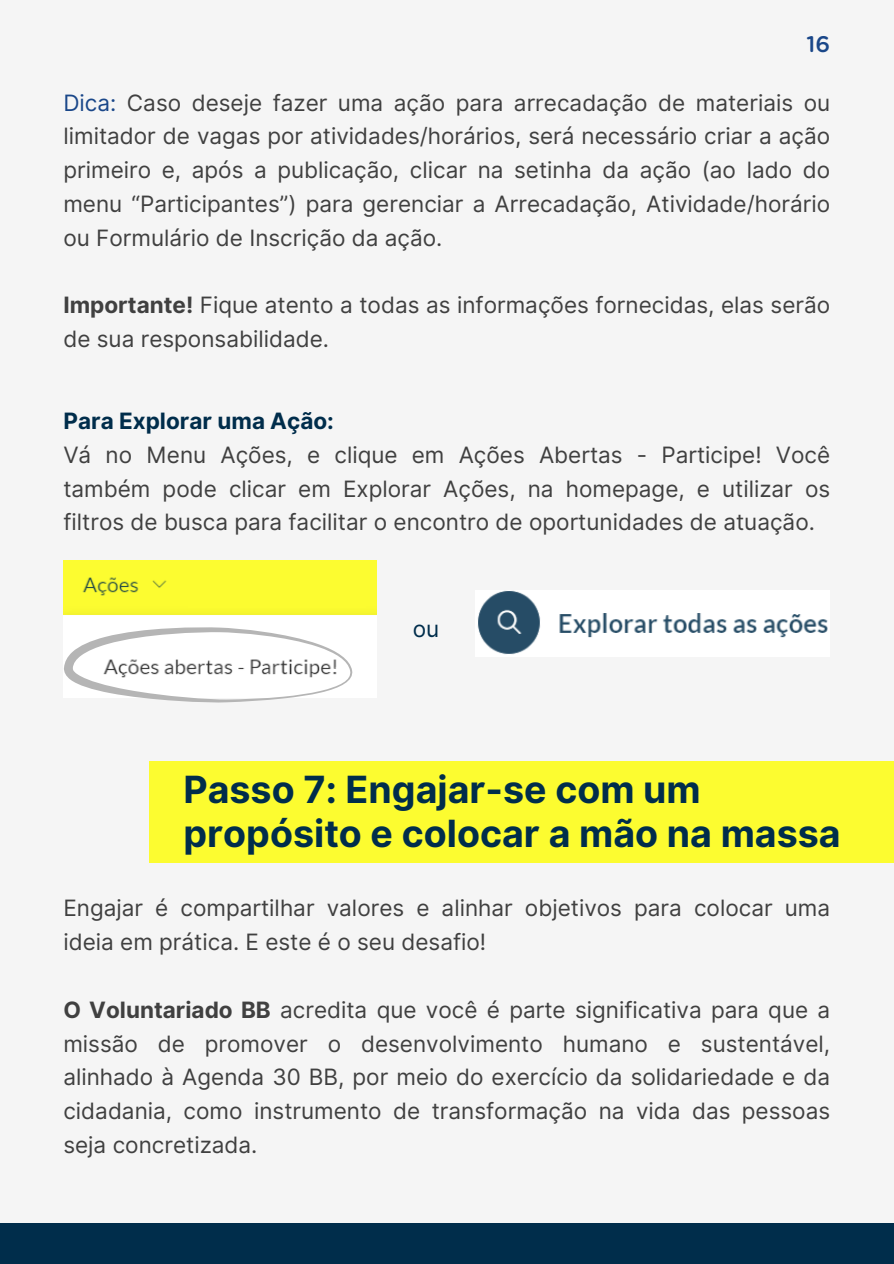
<style>
.page{position:relative;width:894px;height:1264px;background:#fff}
.page>*{position:absolute;margin:0;border:0;box-sizing:border-box;transform-origin:0 0}
.t1{font:700 37.5px/43.8px "Inter";color:#002d4b}
.t2{font:22.5px/33.8px "Inter";color:#404040;text-align:justify}
.t3{font:700 22.5px "Inter";color:#002d4b}
.t4{font:500 22.5px "Gotham Rounded";color:#1a4789}
.t5{font:22.5px "Inter";color:#002d4b}
.s1{color:#1a4789}
.s2{font-weight:700}
</style>
<div class="page">
<div style="left:0;top:0;width:893px;height:1263px;background:#f5f5f5"></div>
<div style="left:0;top:1223px;width:893px;height:40px;background:#002d4b"></div>
<img style="left:63px;top:560px;width:314px;height:55px">
<div style="left:188px;top:566px;width:178px;height:42px;background:#fcfc30"></div>
<svg style="left:64px;top:627px;width:289px;height:76px"></svg>
<img style="left:478px;top:591px;width:350px;height:63px">
<div style="left:149px;top:761px;width:744px;height:102px;background:#fcfc30"></div>
<p class="t4" style="left:806px;top:34px;width:25px">16</p>
<p class="t2" style="left:63px;top:86px;width:768px"><span class="s1">Dica:</span> Caso deseje fazer uma ação para arrecadação de materiais ou limitador de vagas por atividades/horários, será necessário criar a ação primeiro e, após a publicação, clicar na setinha da ação (ao lado do menu “Participantes”) para gerenciar a Arrecadação, Atividade/horário ou Formulário de Inscrição da ação.</p>
<p class="t2" style="left:63px;top:288px;width:768px"><span class="s2">Importante!</span> Fique atento a todas as informações fornecidas, elas serão de sua responsabilidade.</p>
<p class="t3" style="left:63px;top:407px;width:272px">Para Explorar uma Ação:</p>
<p class="t2" style="left:63px;top:437px;width:768px">Vá no Menu Ações, e clique em Ações Abertas - Participe! Você também pode clicar em Explorar Ações, na homepage, e utilizar os filtros de busca para facilitar o encontro de oportunidades de atuação.</p>
<p class="t5" style="left:412px;top:615px;width:28px">ou</p>
<p class="t1" style="left:183px;top:767px;width:658px">Passo 7: Engajar-se com um propósito e colocar a mão na massa</p>
<p class="t2" style="left:63px;top:891px;width:768px">Engajar é compartilhar valores e alinhar objetivos para colocar uma ideia em prática. E este é o seu desafio!</p>
<h1 class="t2" style="left:63px;top:992px;width:768px"><span class="s2">O Voluntariado BB</span> acredita que você é parte significativa para que a missão de promover o desenvolvimento humano e sustentável, alinhado à Agenda 30 BB, por meio do exercício da solidariedade e da cidadania, como instrumento de transformação na vida das pessoas seja concretizada.</h1>
</div>
